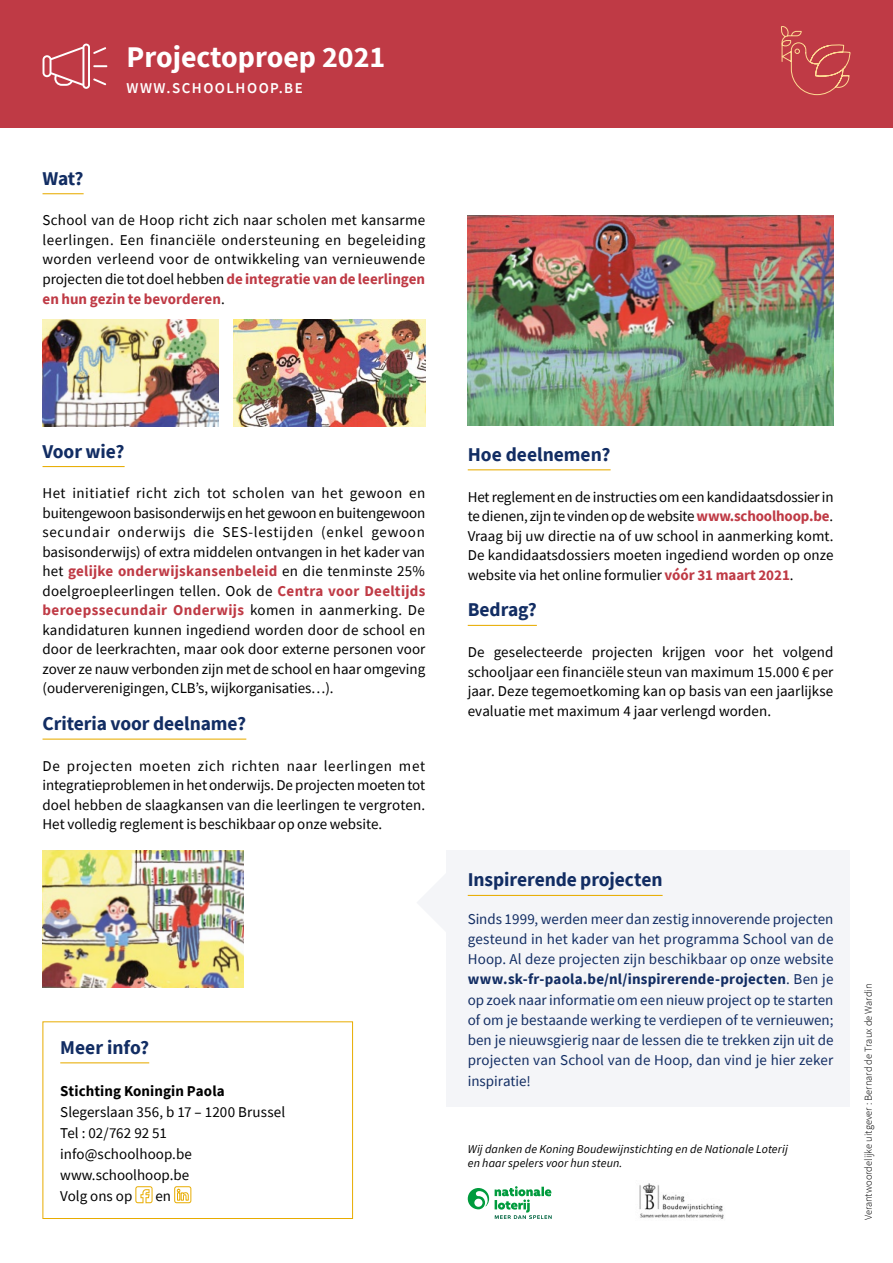
<style>
.page{position:relative;width:893px;height:1263px;background:#fff}
.page>*{position:absolute;margin:0;border:0;box-sizing:border-box;transform-origin:0 0}
.t1{font:700 30px "Source Sans Pro";color:#fff}
.t2{font:700 19.5px "Source Sans Pro";letter-spacing:-.005em;color:#122d63}
.t3{font:15px/19.5px "Source Sans Pro";color:#000;text-align:justify}
.t4{font:15px/20.2px "Source Sans Pro";letter-spacing:.01em;color:#122d63;text-align:justify}
.t5{font:700 15px "Source Sans Pro";letter-spacing:.005em;color:#000}
.t6{font:600 15px "Source Sans Pro";letter-spacing:.1em;color:#fff}
.t7{font:italic 12px/14.4px "Source Sans Pro";letter-spacing:.01em;color:#000}
.t8{font:300 10.5px "Source Sans Pro";color:#000}
.s1{font-weight:700;color:#bf3a45}
.s2{font-weight:700}
</style>
<div class="page">
<svg style="left:417px;top:874px;width:29px;height:57px"></svg>
<div style="left:0;top:0;width:893px;height:128px;background:#bf3a45"></div>
<hr style="left:60px;top:1062px;width:89px;height:1px;background:#e8ac00">
<svg style="left:135px;top:1186px;width:18px;height:17px"></svg>
<svg style="left:174px;top:1186px;width:17px;height:17px"></svg>
<div style="left:43px;top:1021px;width:310px;height:198px;border:1px solid #e8ac00"></div>
<hr style="left:43px;top:193px;width:41px;height:1px;background:#e8ac00">
<hr style="left:43px;top:466px;width:82px;height:1px;background:#e8ac00">
<hr style="left:43px;top:738px;width:203px;height:2px;background:#e8ac00">
<div style="left:446px;top:850px;width:404px;height:257px;background:#f4f5f8"></div>
<svg style="left:43px;top:44px;width:64px;height:45px"></svg>
<hr style="left:468px;top:895px;width:195px;height:1px;background:#e8ac00">
<svg style="left:781px;top:26px;width:70px;height:70px"></svg>
<img style="left:43px;top:320px;width:176px;height:106px">
<img style="left:234px;top:320px;width:191px;height:106px">
<img style="left:43px;top:851px;width:200px;height:137px">
<img style="left:468px;top:215px;width:365px;height:210px">
<hr style="left:468px;top:469px;width:143px;height:1px;background:#e8ac00">
<hr style="left:468px;top:625px;width:69px;height:1px;background:#e8ac00">
<img style="left:639px;top:1183px;width:85px;height:36px">
<svg style="left:468px;top:1188px;width:21px;height:21px"></svg>
<svg style="left:495px;top:1186px;width:57px;height:33px"></svg>
<h1 class="t1" style="left:126px;top:36px;width:260px">Projectoproep 2021</h1>
<p class="t6" style="left:126px;top:78px;width:178px">WWW.SCHOOLHOOP.BE</p>
<h2 class="t2" style="left:43px;top:165px;width:43px">Wat?</h2>
<p class="t3" style="left:43px;top:211px;width:384px">School van de Hoop richt zich naar scholen met kansarme leerlingen. Een financiële ondersteuning en begeleiding worden verleend voor de ontwikkeling van vernieuwende projecten die tot doel hebben <span class="s1">de integratie van de leerlingen en hun gezin te bevorderen</span>.</p>
<h2 class="t2" style="left:43px;top:438px;width:84px">Voor wie?</h2>
<p class="t3" style="left:43px;top:483px;width:384px">Het initiatief richt zich tot scholen van het gewoon en buitengewoon basisonderwijs en het gewoon en buitengewoon secundair onderwijs die SES-lestijden (enkel gewoon basisonderwijs) of extra middelen ontvangen in het kader van het <span class="s1">gelijke onderwijskansenbeleid</span> en die tenminste 25% doelgroepleerlingen tellen. Ook de <span class="s1">Centra voor Deeltijds beroepssecundair Onderwijs</span> komen in aanmerking. De kandidaturen kunnen ingediend worden door de school en door de leerkrachten, maar ook door externe personen voor zover ze nauw verbonden zijn met de school en haar omgeving (ouderverenigingen, CLB’s, wijkorganisaties…).</p>
<h2 class="t2" style="left:43px;top:710px;width:205px">Criteria voor deelname?</h2>
<p class="t3" style="left:43px;top:756px;width:384px">De projecten moeten zich richten naar leerlingen met integratieproblemen in het onderwijs. De projecten moeten tot doel hebben de slaagkansen van die leerlingen te vergroten.<br>Het volledig reglement is beschikbaar op onze website.</p>
<h2 class="t2" style="left:60px;top:1034px;width:90px">Meer info?</h2>
<p class="t5" style="left:60px;top:1081px;width:166px">Stichting Koningin Paola</p>
<p class="t3" style="left:60px;top:1101px;width:226px;line-height:21px;text-align:left">Slegerslaan 356, b 17 – 1200 Brussel<br>Tel : 02/762 92 51 info@schoolhoop.be www.schoolhoop.be<br>Volg ons op</p>
<p class="t3" style="left:156px;top:1186px;width:17px">en</p>
<h2 class="t2" style="left:468px;top:441px;width:144px">Hoe deelnemen?</h2>
<p class="t3" style="left:468px;top:487px;width:367px">Het reglement en de instructies om een kandidaatsdossier in te dienen, zijn te vinden op de website <span class="s1">www.schoolhoop.be</span>.<br>Vraag bij uw directie na of uw school in aanmerking komt.<br>De kandidaatsdossiers moeten ingediend worden op onze website via het online formulier <span class="s1">vóór 31 maart 2021</span>.</p>
<h2 class="t2" style="left:468px;top:597px;width:71px">Bedrag?</h2>
<p class="t3" style="left:468px;top:642px;width:367px">De geselecteerde projecten krijgen voor het volgend schooljaar een financiële steun van maximum 15.000 € per jaar. Deze tegemoetkoming kan op basis van een jaarlijkse evaluatie met maximum 4 jaar verlengd worden.</p>
<h2 class="t2" style="left:468px;top:867px;width:196px">Inspirerende projecten</h2>
<p class="t4" style="left:468px;top:908px;width:367px">Sinds 1999, werden meer dan zestig innoverende projecten gesteund in het kader van het programma School van de Hoop. Al deze projecten zijn beschikbaar op onze website <span class="s2">www.sk-fr-paola.be/nl/inspirerende-projecten</span>. Ben je op zoek naar informatie om een nieuw project op te starten of om je bestaande werking te verdiepen of te vernieuwen; ben je nieuwsgierig naar de lessen die te trekken zijn uit de projecten van School van de Hoop, dan vind je hier zeker inspiratie!</p>
<p class="t7" style="left:468px;top:1141px;width:322px">Wij danken de Koning Boudewijnstichting en de Nationale Loterij en haar spelers voor hun steun.</p>
<p class="t8" style="left:862px;top:1220px;width:238px;rotate:-90deg">Verantwoordelijke uitgever : Bernard de Traux de Wardin</p>
</div>
